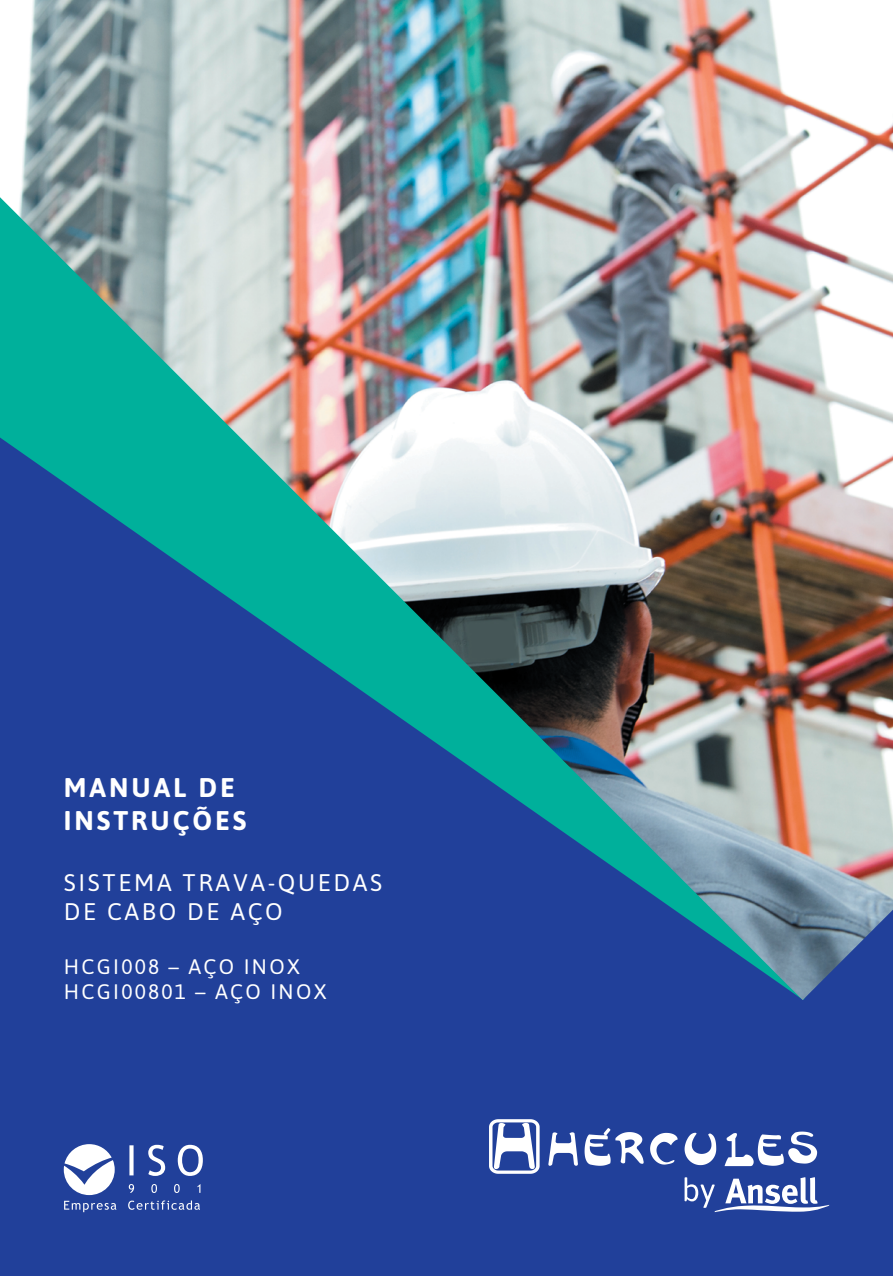
<style>
.page{position:relative;width:893px;height:1276px;background:#21409a}
.page>*{position:absolute;margin:0;border:0;box-sizing:border-box;transform-origin:0 0}
.t1{font:700 27px/32.4px "Asap";letter-spacing:.11em;color:#fff}
.t2{font:24px/28.8px "Asap";letter-spacing:.11em;color:#fff}
.t3{font:21px/25.2px "Asap";letter-spacing:.11em;color:#fff}
</style>
<div class="page">
<svg style="left:64px;top:1144px;width:139px;height:68px"></svg>
<svg style="left:489px;top:1119px;width:51px;height:54px"></svg>
<svg style="left:548px;top:1132px;width:30px;height:33px"></svg>
<svg style="left:585px;top:1128px;width:59px;height:37px"></svg>
<svg style="left:650px;top:1133px;width:28px;height:31px"></svg>
<svg style="left:685px;top:1132px;width:31px;height:33px"></svg>
<svg style="left:725px;top:1131px;width:92px;height:35px"></svg>
<svg style="left:685px;top:1177px;width:144px;height:35px"></svg>
<img style="left:0;top:0;width:893px;height:1000px">
<p class="t1" style="left:64px;top:770px;width:184px">MANUAL DE<br>INSTRUÇÕES</p>
<p class="t2" style="left:64px;top:867px;width:320px">SISTEMA TRAVA-QUEDAS<br>DE CABO DE AÇO</p>
<p class="t3" style="left:64px;top:953px;width:264px">HCGI008 – AÇO INOX<br>HCGI00801 – AÇO INOX</p>
</div>
